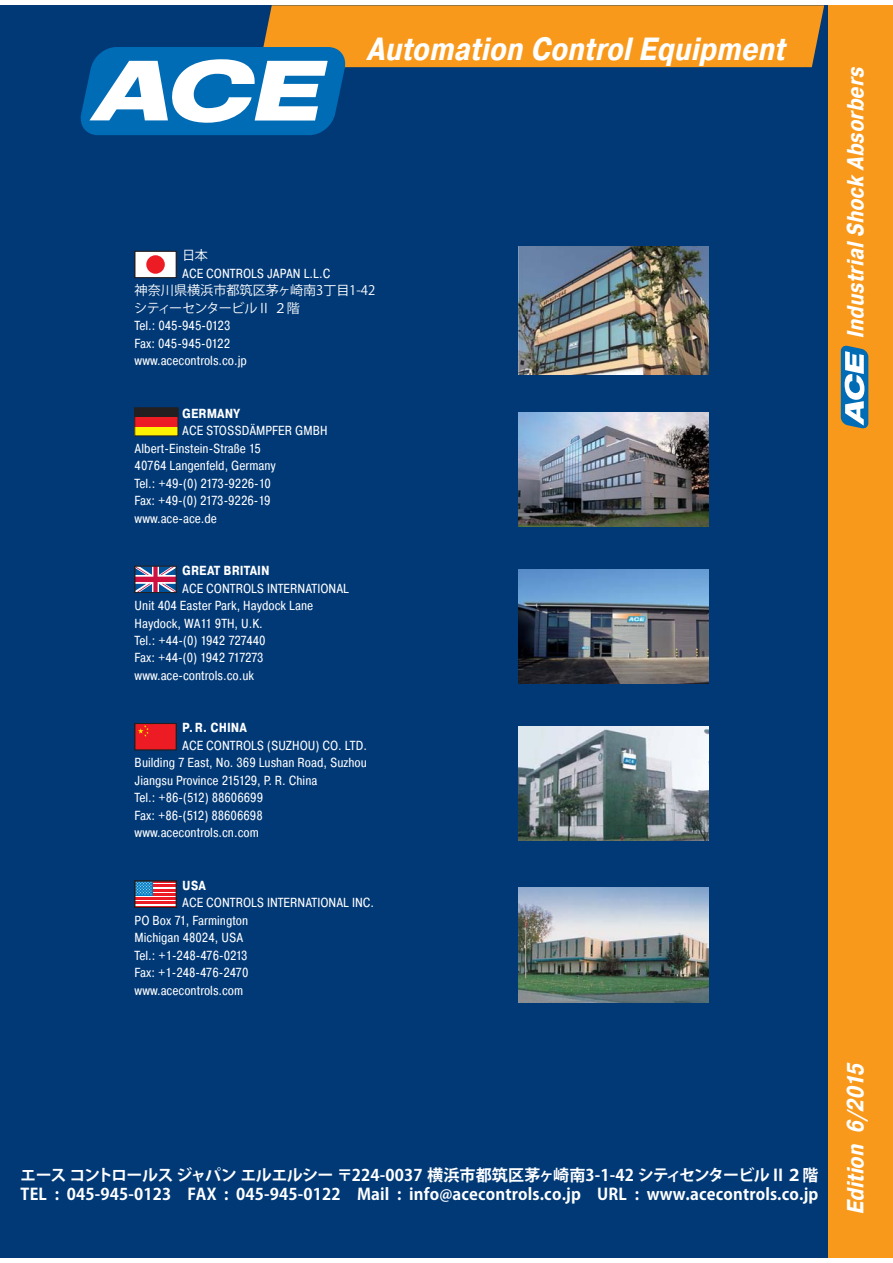
<style>
.page{position:relative;width:893px;height:1263px;background:#fff}
.page>*{position:absolute;margin:0;border:0;box-sizing:border-box;transform-origin:0 0}
.t1{font:italic 700 32.1px "ACE Pragmatica Cond";color:#fff}
.t2{font:italic 700 23.25px "ACE Pragmatica Cond";color:#fff}
.t3{font:16.05px/18.9px "Koz Go Pro Bold 90 msp RKSJ H";letter-spacing:.01em;color:#fff}
.t4{font:13.05px/17.5px "ACE Pragmatica Cond";color:#fff}
.t5{font:13.05px/17.5px "Koz Go Pro Regular 90 msp RKSJ H";color:#fff}
.t6{font:700 13.05px "ACE Pragmatica Cond";color:#fff}
</style>
<div class="page">
<div style="left:0;top:5px;width:893px;height:1252px;background:#003976"></div>
<svg style="left:80px;top:5px;width:744px;height:130px"></svg>
<div style="left:828px;top:5px;width:65px;height:1252px;background:#f8991c"></div>
<svg style="left:841px;top:346px;width:27px;height:82px;background:#6aa4c9"></svg>
<div style="left:135px;top:251px;width:41px;height:27px;background:#fff"></div>
<div style="left:146px;top:255px;width:19px;height:19px;background:#ed1c24;border-radius:50%"></div>
<div style="left:135px;top:251px;width:41px;height:27px;border:1px solid #231f20"></div>
<svg style="left:137px;top:568px;width:37px;height:23px"></svg>
<div style="left:135px;top:566px;width:41px;height:27px;border:1px solid #231f20"></div>
<div style="left:135px;top:724px;width:41px;height:26px;background:#ed1c24"></div>
<svg style="left:138px;top:725px;width:11px;height:12px"></svg>
<div style="left:135px;top:723px;width:41px;height:27px;border:1px solid #231f20"></div>
<svg style="left:137px;top:883px;width:37px;height:22px"></svg>
<hr style="left:152px;top:885px;width:24px;height:2px;background:#ed1c24">
<hr style="left:152px;top:889px;width:24px;height:2px;background:#ed1c24">
<hr style="left:152px;top:893px;width:24px;height:2px;background:#ed1c24">
<hr style="left:135px;top:897px;width:41px;height:2px;background:#ed1c24">
<hr style="left:135px;top:901px;width:41px;height:3px;background:#ed1c24">
<svg style="left:137px;top:883px;width:15px;height:12px"></svg>
<div style="left:135px;top:881px;width:41px;height:27px;border:1px solid #231f20"></div>
<div style="left:135px;top:427px;width:43px;height:9px;background:#fff200"></div>
<div style="left:135px;top:408px;width:43px;height:9px;background:#231f20"></div>
<div style="left:135px;top:417px;width:43px;height:10px;background:#ed1c24"></div>
<div style="left:135px;top:408px;width:43px;height:28px;border:1px solid #231f20"></div>
<img style="left:518px;top:887px;width:190px;height:115px">
<img style="left:518px;top:569px;width:190px;height:115px">
<img style="left:518px;top:727px;width:190px;height:114px">
<img style="left:518px;top:412px;width:190px;height:114px">
<img style="left:518px;top:246px;width:190px;height:128px">
<h1 class="t1" style="left:367px;top:37px;width:420px">Automation Control Equipment</h1>
<p class="t5" style="left:182px;top:248px;width:27px">日本</p>
<p class="t4" style="left:182px;top:265px;width:150px">ACE CONTROLS JAPAN L.L.C</p>
<p class="t5" style="left:134px;top:283px;width:243px">神奈川県横浜市都筑区茅ヶ崎南3丁目1-42シティーセンタービルⅡ ２階</p>
<p class="t4" style="left:135px;top:318px;width:114px">Tel.: 045-945-0123<br>Fax: 045-945-0122 www.acecontrols.co.jp</p>
<p class="t6" style="left:182px;top:408px;width:60px">GERMANY</p>
<p class="t4" style="left:135px;top:423px;width:194px;text-indent:48px">ACE STOSSDÄMPFER GMBH<br>Albert-Einstein-Straße 15<br>40764 Langenfeld, Germany<br>Tel.: +49-(0) 2173-9226-10<br>Fax: +49-(0) 2173-9226-19 www.ace-ace.de</p>
<p class="t6" style="left:182px;top:566px;width:89px">GREAT BRITAIN</p>
<p class="t4" style="left:135px;top:580px;width:216px;text-indent:48px">ACE CONTROLS INTERNATIONAL<br>Unit 404 Easter Park, Haydock Lane<br>Haydock, WA11 9TH, U.K.<br>Tel.: +44-(0) 1942 727440<br>Fax: +44-(0) 1942 717273 www.ace-controls.co.uk</p>
<p class="t6" style="left:182px;top:723px;width:66px">P.R. CHINA</p>
<p class="t4" style="left:135px;top:738px;width:234px;text-indent:48px">ACE CONTROLS (SUZHOU) CO. LTD.<br>Building 7 East, No. 369 Lushan Road, Suzhou<br>Jiangsu Province 215129, P. R. China<br>Tel.: +86-(512) 88606699<br>Fax: +86-(512) 88606698 www.acecontrols.cn.com</p>
<p class="t6" style="left:182px;top:881px;width:25px">USA</p>
<p class="t4" style="left:135px;top:895px;width:241px;text-indent:48px">ACE CONTROLS INTERNATIONAL INC.<br>PO Box 71, Farmington<br>Michigan 48024, USA<br>Tel.: +1-248-476-0213<br>Fax: +1-248-476-2470<br>www.acecontrols.com</p>
<p class="t3" style="left:20px;top:1168px;width:800px">エースコントロールス ジャパン エルエルシー〒224-0037 横浜市都筑区茅ヶ崎南3-1-42 シティセンタービルⅡ２階<br>TEL : 045-945-0123　FAX : 045-945-0122　Mail : info@acecontrols.co.jp　URL : www.acecontrols.co.jp</p>
<h2 class="t2" style="left:847px;top:338px;width:273px;rotate:-90deg">Industrial Shock Absorbers</h2>
<h2 class="t2" style="left:847px;top:1214px;width:153px;rotate:-90deg">Edition 6/2015</h2>
</div>
